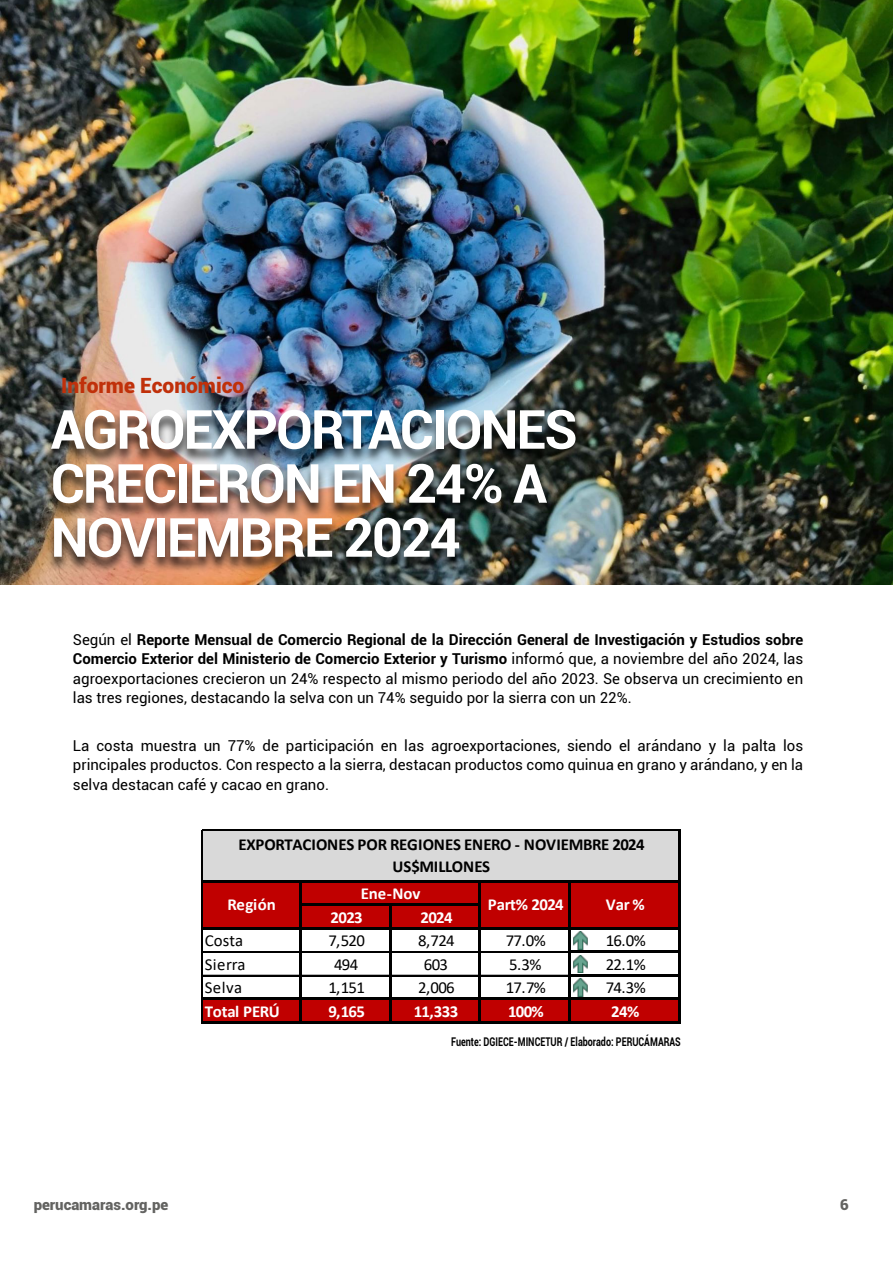
<style>
.page{position:relative;width:893px;height:1263px;background:#fff}
.page>*{position:absolute;margin:0;border:0;box-sizing:border-box;transform-origin:0 0}
.t1{font:700 54px/54px "Roboto";letter-spacing:-.04em;color:#fff}
.t2{font:900 21px "Roboto";color:#c0300a}
.t3{font:16.8px "Calibri";letter-spacing:-.04em;color:#000}
.t4{font:700 16.8px "Calibri";letter-spacing:-.03em;color:#fff}
.t5{font:700 16.8px/22.4px "Calibri";letter-spacing:-.01em;color:#000;text-align:center}
.t6{font:15px/19.5px "Roboto";color:#000;text-align:justify}
.t7{font:900 15px "Roboto";color:#636361}
.t8{font:700 12px "Roboto";color:#000;scale:.75 1}
.s1{font-weight:700}
</style>
<div class="page">
<img style="left:0;top:0;width:893px;height:584px">
<div style="left:44px;top:410px;width:539px;height:164px;background:#000;opacity:.75"></div>
<div style="left:203px;top:831px;width:478px;height:51px;background:#d9d9d9"></div>
<div style="left:203px;top:881px;width:478px;height:48px;background:#c00000"></div>
<img style="left:573px;top:931px;width:15px;height:18px">
<img style="left:573px;top:955px;width:15px;height:18px">
<img style="left:573px;top:978px;width:15px;height:18px">
<div style="left:203px;top:999px;width:478px;height:24px;background:#c00000"></div>
<hr style="left:203px;top:951px;width:96px;height:1px;background:#000">
<hr style="left:203px;top:952px;width:96px;height:1px;background:#000">
<hr style="left:301px;top:951px;width:88px;height:1px;background:#000">
<hr style="left:301px;top:952px;width:88px;height:1px;background:#000">
<hr style="left:391px;top:951px;width:88px;height:1px;background:#000">
<hr style="left:391px;top:952px;width:88px;height:1px;background:#000">
<hr style="left:481px;top:951px;width:88px;height:1px;background:#000">
<hr style="left:481px;top:952px;width:88px;height:1px;background:#000">
<hr style="left:203px;top:975px;width:96px;height:1px;background:#000">
<hr style="left:301px;top:975px;width:88px;height:1px;background:#000">
<hr style="left:391px;top:975px;width:88px;height:1px;background:#000">
<hr style="left:481px;top:975px;width:88px;height:1px;background:#000">
<hr style="left:202px;top:830px;width:1px;height:193px;background:#000">
<hr style="left:679px;top:831px;width:2px;height:192px;background:#000">
<hr style="left:299px;top:882px;width:2px;height:141px;background:#000">
<hr style="left:479px;top:882px;width:2px;height:141px;background:#000">
<hr style="left:569px;top:882px;width:2px;height:141px;background:#000">
<hr style="left:389px;top:906px;width:2px;height:117px;background:#000">
<hr style="left:203px;top:830px;width:478px;height:1px;background:#000">
<hr style="left:203px;top:880px;width:478px;height:2px;background:#000">
<hr style="left:301px;top:904px;width:180px;height:2px;background:#000">
<hr style="left:203px;top:927px;width:478px;height:2px;background:#000">
<hr style="left:571px;top:950px;width:110px;height:3px;background:#000">
<hr style="left:571px;top:974px;width:110px;height:2px;background:#000">
<hr style="left:203px;top:997px;width:478px;height:3px;background:#000">
<hr style="left:203px;top:1021px;width:478px;height:2px;background:#000">
<h2 class="t2" style="left:61px;top:371px;width:185px">Informe Económico</h2>
<h1 class="t1" style="left:51px;top:400px;width:529px">AGROEXPORTACIONES<br>CRECIERON EN 24% A<br>NOVIEMBRE 2024</h1>
<p class="t6" style="left:73px;top:629px;width:732px">Según el <span class="s1">Reporte Mensual de Comercio Regional de la Dirección General de Investigación y Estudios sobre Comercio Exterior del Ministerio de Comercio Exterior y Turismo</span> informó que, a noviembre del año 2024, las agroexportaciones crecieron un 24% respecto al mismo periodo del año 2023. Se observa un crecimiento en las tres regiones, destacando la selva con un 74% seguido por la sierra con un 22%.</p>
<p class="t6" style="left:73px;top:735px;width:732px">La costa muestra un 77% de participación en las agroexportaciones, siendo el arándano y la palta los principales productos. Con respecto a la sierra, destacan productos como quinua en grano y arándano, y en la selva destacan café y cacao en grano.</p>
<p class="t5" style="left:239px;top:833px;width:407px">EXPORTACIONES POR REGIONES ENERO - NOVIEMBRE 2024<br>US$MILLONES</p>
<p class="t4" style="left:227px;top:893px;width:50px">Región</p>
<p class="t4" style="left:361px;top:882px;width:61px">Ene-Nov</p>
<p class="t4" style="left:488px;top:893px;width:77px">Part% 2024</p>
<p class="t4" style="left:606px;top:893px;width:41px">Var %</p>
<p class="t4" style="left:331px;top:905px;width:34px">2023</p>
<p class="t4" style="left:420px;top:905px;width:34px">2024</p>
<p class="t3" style="left:205px;top:929px;width:40px">Costa</p>
<p class="t3" style="left:328px;top:929px;width:38px">7,520</p>
<p class="t3" style="left:418px;top:929px;width:38px">8,724</p>
<p class="t3" style="left:506px;top:929px;width:42px">77.0%</p>
<p class="t3" style="left:606px;top:929px;width:42px">16.0%</p>
<p class="t3" style="left:205px;top:952px;width:42px">Sierra</p>
<p class="t3" style="left:334px;top:952px;width:26px">494</p>
<p class="t3" style="left:424px;top:952px;width:26px">603</p>
<p class="t3" style="left:509px;top:952px;width:34px">5.3%</p>
<p class="t3" style="left:606px;top:952px;width:42px">22.1%</p>
<p class="t3" style="left:205px;top:976px;width:39px">Selva</p>
<p class="t3" style="left:328px;top:976px;width:38px">1,151</p>
<p class="t3" style="left:418px;top:976px;width:38px">2,006</p>
<p class="t3" style="left:506px;top:976px;width:42px">17.7%</p>
<p class="t3" style="left:606px;top:976px;width:42px">74.3%</p>
<p class="t4" style="left:205px;top:999px;width:76px">Total PERÚ</p>
<p class="t4" style="left:328px;top:999px;width:38px">9,165</p>
<p class="t4" style="left:414px;top:999px;width:46px">11,333</p>
<p class="t4" style="left:508px;top:999px;width:37px">100%</p>
<p class="t4" style="left:611px;top:999px;width:30px">24%</p>
<p class="t8" style="left:451px;top:1033px;width:308px">Fuente: DGIECE-MINCETUR / Elaborado: PERUCÁMARAS</p>
<p class="t7" style="left:34px;top:1194px;width:136px">perucamaras.org.pe</p>
<p class="t7" style="left:840px;top:1194px;width:10px">6</p>
</div>
